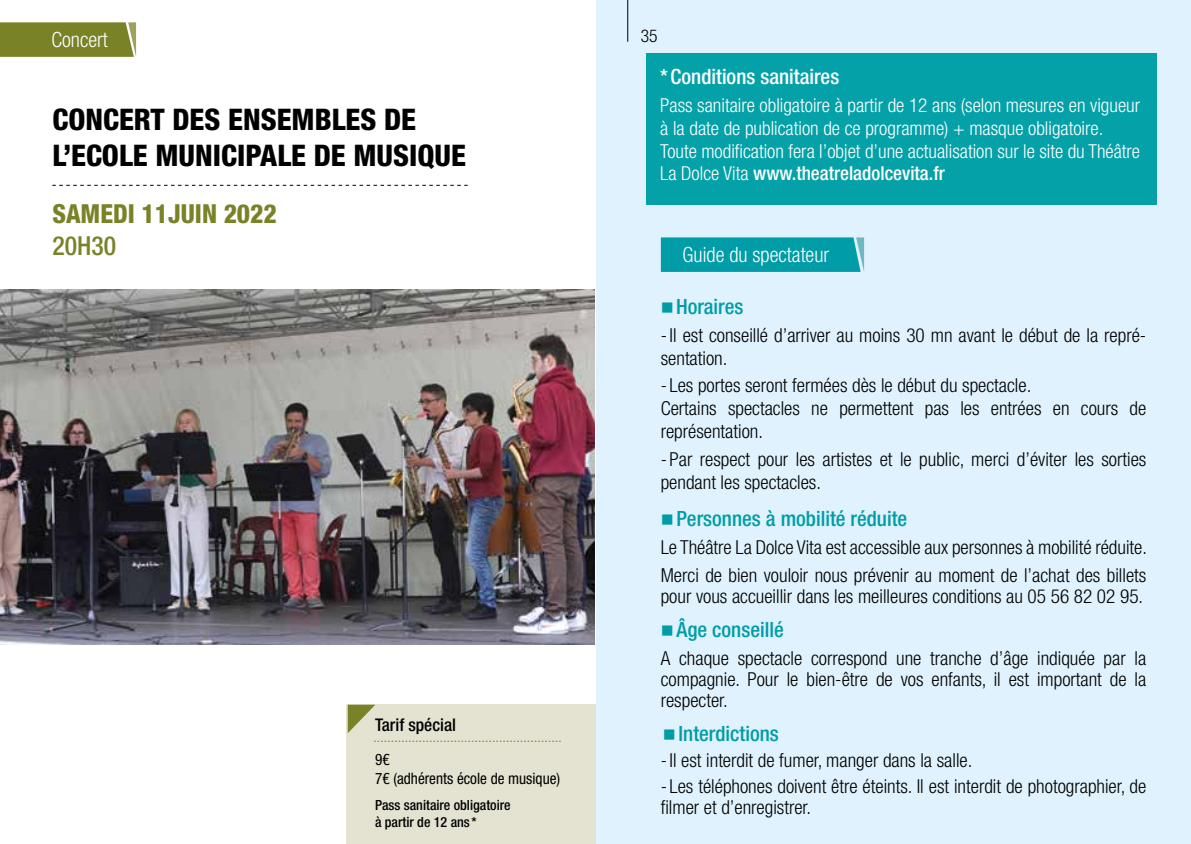
<style>
.page{position:relative;width:1191px;height:844px;background:#fff}
.page>*{position:absolute;margin:0;border:0;box-sizing:border-box;transform-origin:0 0}
.t1{font:800 condensed 29.75px/35.7px "Helvetica Neue LT Std";color:#000}
.t2{font:800 condensed 26.25px "Helvetica Neue LT Std";color:#7a8228}
.t3{font:500 condensed 26.25px "Helvetica Neue LT Std";color:#7a8228}
.t4{font:500 condensed 21px "Helvetica Neue LT Std";color:#009ca7}
.t5{font:300 condensed 21px "Helvetica Neue LT Std";color:#fff}
.t6{font:500 condensed 21px "Helvetica Neue LT Std";color:#fff}
.t7{font:300 condensed 19.25px/22.8px "Helvetica Neue LT Std";color:#000}
.t8{font:300 condensed 19.25px/22.8px "Helvetica Neue LT Std";color:#fff}
.t9{font:500 condensed 17.5px "Helvetica Neue LT Std";color:#000}
.t10{font:300 condensed 17.5px "Helvetica Neue LT Std";color:#000}
.t11{font:condensed 15.75px/18.9px "Helvetica Neue LT Std";color:#000}
.t12{font:500 condensed 14px/16.8px "Helvetica Neue LT Std";color:#000}
.s1{font-weight:500}
</style>
<div class="page">
<div style="left:596px;top:0;width:595px;height:843px;background:#dff2fd"></div>
<hr style="left:627px;top:0;width:1px;height:42px;background:#000">
<svg style="left:52px;top:185px;width:416px;height:1px"></svg>
<svg style="left:0;top:22px;width:136px;height:35px;background:#7f8630"></svg>
<div style="left:346px;top:704px;width:250px;height:139px;background:#e4e2d1"></div>
<svg style="left:374px;top:740px;width:187px;height:1px"></svg>
<svg style="left:348px;top:704px;width:27px;height:29px"></svg>
<svg style="left:661px;top:237px;width:203px;height:35px;background:#089faa"></svg>
<div style="left:646px;top:53px;width:510px;height:152px;background:#04a2a8"></div>
<img style="left:0;top:289px;width:594px;height:355px">
<p class="t5" style="left:51px;top:27px;width:58px">Concert</p>
<h1 class="t1" style="left:52px;top:101px;width:415px">CONCERT DES ENSEMBLES DE<br>L’ECOLE MUNICIPALE DE MUSIQUE</h1>
<h2 class="t2" style="left:52px;top:198px;width:226px">SAMEDI 11JUIN 2022</h2>
<h2 class="t3" style="left:52px;top:230px;width:65px">20H30</h2>
<p class="t9" style="left:375px;top:714px;width:82px">Tarif spécial</p>
<p class="t11" style="left:375px;top:749px;width:187px">9€<br>7€ (adhérents école de musique)</p>
<p class="t12" style="left:375px;top:796px;width:137px">Pass sanitaire obligatoire à partir de 12 ans *</p>
<p class="t10" style="left:641px;top:26px;width:18px">335</p>
<p class="t6" style="left:660px;top:64px;width:180px">*Conditions sanitaires</p>
<p class="t8" style="left:660px;top:94px;width:481px">Pass sanitaire obligatoire à partir de 12 ans (selon mesures en vigueur à la date de publication de ce programme) + masque obligatoire.<br>Toute modification fera l’objet d’une actualisation sur le site du Théâtre La Dolce Vita <span class="s1">www.theatreladolcevita.fr</span></p>
<p class="t5" style="left:682px;top:242px;width:148px">Guide du spectateur</p>
<p class="t4" style="left:661px;top:294px;width:84px">■Horaires</p>
<p class="t7" style="left:661px;top:323px;width:487px">-Il est conseillé d’arriver au moins 30 mn avant le début de la repré&shy;sentation.</p>
<p class="t7" style="left:661px;top:374px;width:487px">- Les portes seront fermées dès le début du spectacle.<br>Certains spectacles ne permettent pas les entrées en cours de représentation.</p>
<p class="t7" style="left:661px;top:447px;width:487px">- Par respect pour les artistes et le public, merci d’éviter les sorties pendant les spectacles.</p>
<p class="t4" style="left:661px;top:506px;width:248px">■ Personnes à mobilité réduite</p>
<p class="t7" style="left:661px;top:533px;width:488px;line-height:27.7px">Le Théâtre La Dolce Vita est accessible aux personnes à mobilité réduite.<br>Merci de bien vouloir nous prévenir au moment de l’achat des billets</p>
<p class="t7" style="left:661px;top:584px;width:484px">pour vous accueillir dans les meilleures conditions au 05 56 82 02 95.</p>
<p class="t4" style="left:661px;top:616px;width:124px">■ Âge conseillé</p>
<p class="t7" style="left:661px;top:647px;width:487px;line-height:21px;text-align:justify">A chaque spectacle correspond une tranche d’âge indiquée par la compagnie. Pour le bien-être de vos enfants, il est important de la respecter.</p>
<p class="t4" style="left:663px;top:720px;width:117px">■ Interdictions</p>
<p class="t7" style="left:661px;top:748px;width:313px">-Il est interdit de fumer, manger dans la salle.</p>
<p class="t7" style="left:661px;top:775px;width:487px;line-height:21px">- Les téléphones doivent être éteints. Il est interdit de photographier, de filmer et d’enregistrer.</p>
</div>
